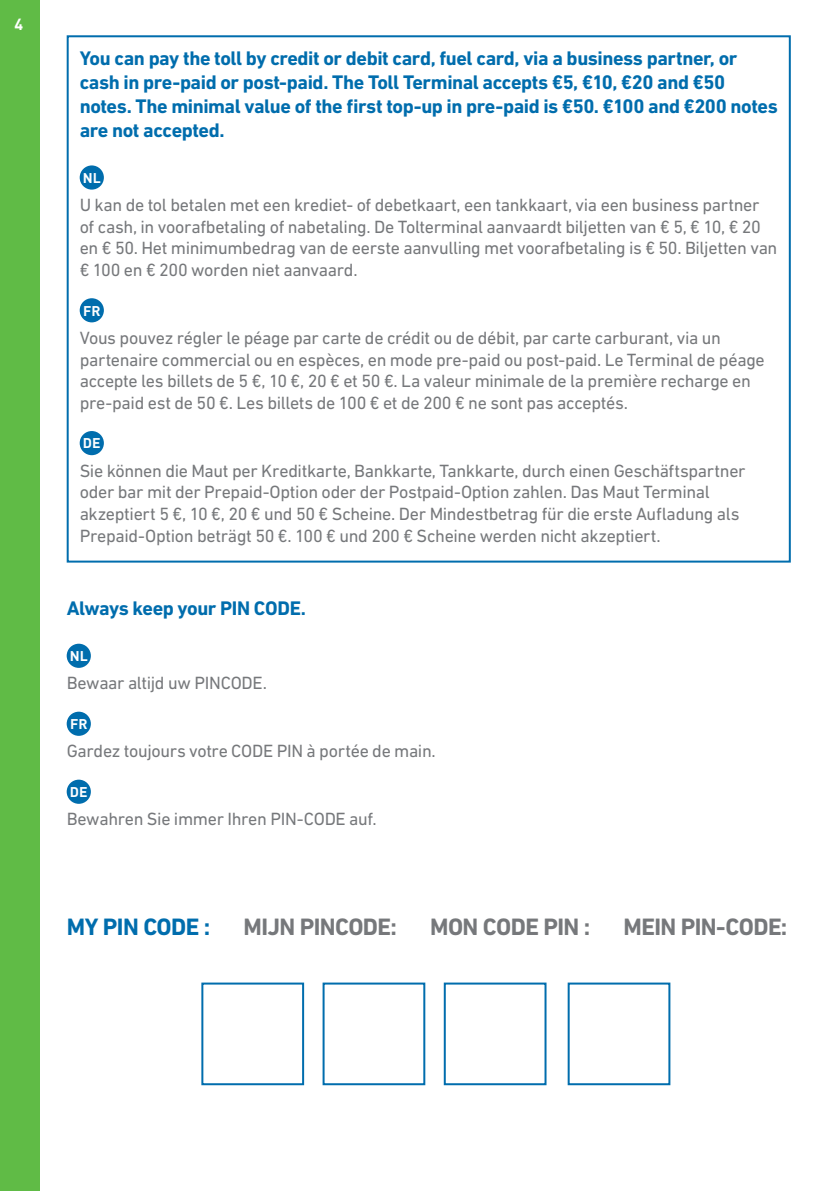
<style>
.page{position:relative;width:840px;height:1191px;background:#fff}
.page>*{position:absolute;margin:0;border:0;box-sizing:border-box;transform-origin:0 0}
.geen_tussen_lijn{font:700 24.2px "DIN Next W1 G";letter-spacing:-.025em;color:#76787b}
.geen_tussen_lijn-2{font:700 24.2px "DIN Next W1 G";letter-spacing:-.025em;color:#006dad}
.geen_tussen_lijn-3{font:700 20px/24px "DIN Next W1 G";letter-spacing:-.02em;color:#006dad}
.geen_tussen_lijn-4{font:18px/21.6px "DIN Next W1 G";letter-spacing:-.02em;color:#76787b}
.t1{font:700 16px "DIN";color:#fff}
.t2{font:700 14px "DIN";color:#fff}
</style>
<div class="page">
<div style="left:0;top:0;width:40px;height:1191px;background:#60bb46"></div>
<div style="left:80px;top:165px;width:24px;height:25px;background:#006dad;border-radius:50%"></div>
<div style="left:80px;top:298px;width:24px;height:24px;background:#006dad;border-radius:50%"></div>
<div style="left:80px;top:431px;width:24px;height:24px;background:#006dad;border-radius:50%"></div>
<div style="left:67px;top:643px;width:24px;height:25px;background:#006dad;border-radius:50%"></div>
<div style="left:67px;top:711px;width:24px;height:25px;background:#006dad;border-radius:50%"></div>
<div style="left:67px;top:779px;width:24px;height:25px;background:#006dad;border-radius:50%"></div>
<div style="left:201px;top:982px;width:103px;height:103px;border:2px solid #006dad"></div>
<div style="left:322px;top:982px;width:103px;height:103px;border:2px solid #006dad"></div>
<div style="left:443px;top:982px;width:103px;height:103px;border:2px solid #006dad"></div>
<div style="left:567px;top:982px;width:103px;height:103px;border:2px solid #006dad"></div>
<p class="t1" style="left:14px;top:14px;width:10px">4</p>
<p class="geen_tussen_lijn-3" style="left:80px;top:46px;width:699px">You can pay the toll by credit or debit card, fuel card, via a business partner, or cash in pre-paid or post-paid. The Toll Terminal accepts €5, €10, €20 and €50 notes. The minimal value of the first top-up in pre-paid is €50. €100 and €200 notes are not accepted.</p>
<p class="t2" style="left:83px;top:168px;width:19px">NL</p>
<p class="geen_tussen_lijn-4" style="left:80px;top:194px;width:698px">U kan de tol betalen met een krediet- of debetkaart, een tankkaart, via een business partner of cash, in voorafbetaling of nabetaling. De Tolterminal aanvaardt biljetten van € 5, € 10, € 20 en € 50. Het minimumbedrag van de eerste aanvulling met voorafbetaling is € 50. Biljetten van € 100 en € 200 worden niet aanvaard.</p>
<p class="t2" style="left:83px;top:301px;width:19px">FR</p>
<p class="geen_tussen_lijn-4" style="left:80px;top:327px;width:686px">Vous pouvez régler le péage par carte de crédit ou de débit, par carte carburant, via un partenaire commercial ou en espèces, en mode pre-paid ou post-paid. Le Terminal de péage accepte les billets de 5 €, 10 €, 20 € et 50 €. La valeur minimale de la première recharge en pre-paid est de 50 €. Les billets de 100 € et de 200 € ne sont pas acceptés.</p>
<p class="t2" style="left:83px;top:434px;width:19px">DE</p>
<p class="geen_tussen_lijn-4" style="left:80px;top:459px;width:667px">Sie können die Maut per Kreditkarte, Bankkarte, Tankkarte, durch einen Geschäftspartner oder bar mit der Prepaid-Option oder der Postpaid-Option zahlen. Das Maut Terminal akzeptiert 5 €, 10 €, 20 € und 50 € Scheine. Der Mindestbetrag für die erste Aufladung als Prepaid-Option beträgt 50 €. 100 € und 200 € Scheine werden nicht akzeptiert.</p>
<p class="geen_tussen_lijn-3" style="left:67px;top:596px;width:241px">Always keep your PIN CODE.</p>
<p class="t2" style="left:70px;top:647px;width:19px">NL</p>
<p class="geen_tussen_lijn-4" style="left:67px;top:672px;width:202px">Bewaar altijd uw PINCODE.</p>
<p class="t2" style="left:70px;top:714px;width:19px">FR</p>
<p class="geen_tussen_lijn-4" style="left:67px;top:740px;width:370px">Gardez toujours votre CODE PIN à portée de main.</p>
<p class="t2" style="left:70px;top:782px;width:19px">DE</p>
<p class="geen_tussen_lijn-4" style="left:67px;top:808px;width:311px">Bewahren Sie immer Ihren PIN-CODE auf.</p>
<p class="geen_tussen_lijn-2" style="left:67px;top:913px;width:145px">MY PIN CODE :</p>
<p class="geen_tussen_lijn" style="left:243px;top:913px;width:155px">MIJN PINCODE:</p>
<p class="geen_tussen_lijn" style="left:430px;top:913px;width:162px">MON CODE PIN :</p>
<p class="geen_tussen_lijn" style="left:623px;top:913px;width:165px">MEIN PIN-CODE:</p>
</div>
